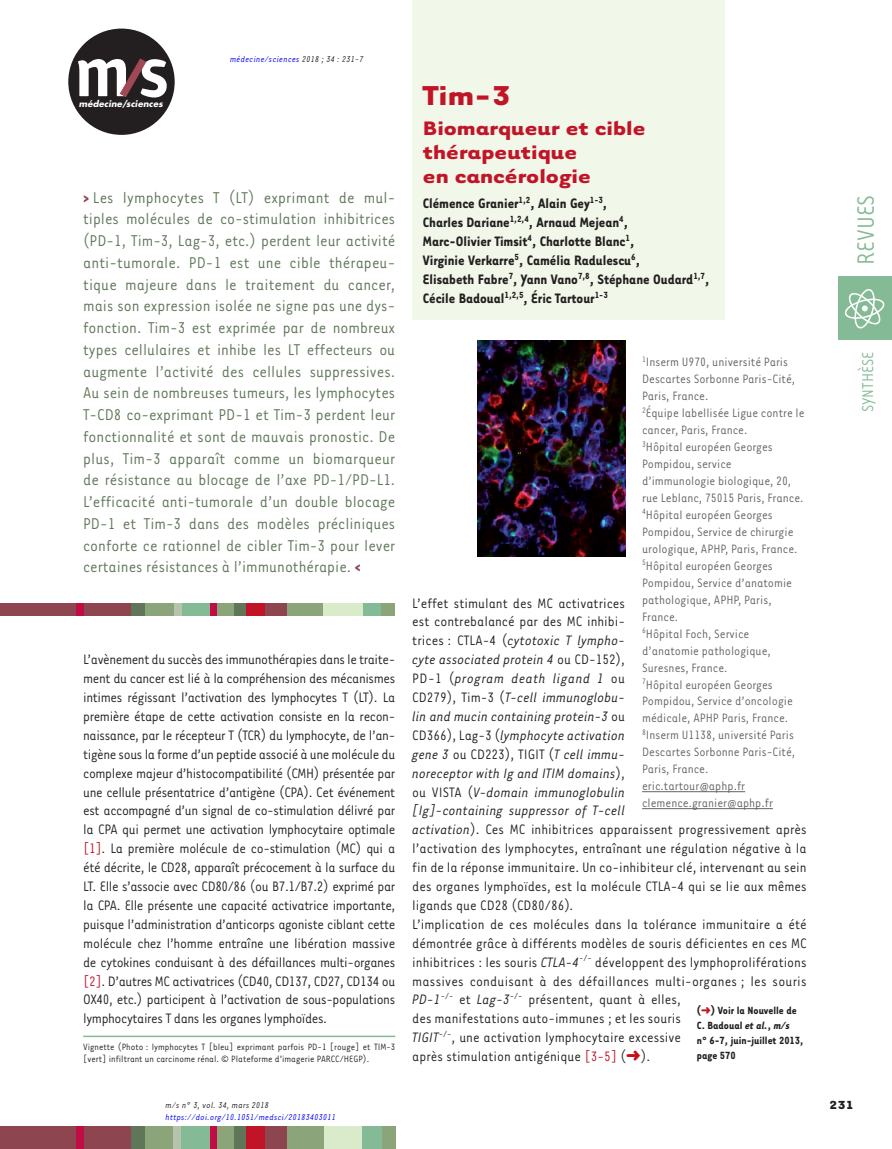
<style>
.page{position:relative;width:892px;height:1149px;background:#fff}
.page>*{position:absolute;margin:0;border:0;box-sizing:border-box;transform-origin:0 0}
.t1{font:700 31.5px "Tarzana Wide";color:#c11527}
.t2{font:27px "Tarzana Narrow";color:#84ba95}
.t3{font:700 22.5px/24px "Tarzana Wide";color:#c11527}
.t4{font:18px/21.8px "Tarzana Narrow";color:#5f7659;text-align:justify}
.t5{font:18px "Tarzana Narrow";color:#84ba95}
.t6{font:15.75px/18.9px "Tarzana Narrow";color:#231f20}
.t7{font:700 15.75px/18.9px "Tarzana Narrow";color:#231f20}
.t8{font:13.95px/17px "Tarzana Narrow";color:#636366}
.t9{font:700 13.5px "Tarzana Wide";color:#231f20}
.t10{font:700 12px/15px "Tarzana Narrow";color:#231f20}
.t11{font:10.5px/12.6px "Tarzana Narrow";color:#231f20}
.t12{font:italic 9.75px "Tarzana Narrow";letter-spacing:.025em;color:#00f}
.t13{font:italic 9.75px "Tarzana Narrow";letter-spacing:.025em;color:#231f20}
.t14{font:italic 700 8.55px "Futura";letter-spacing:.01em;color:#fff}
.s1{color:#231f20}
.s2{font-weight:700;color:#8d454f}
.s3{color:#c11527}
.s4{font-style:italic}
.s5{color:#c4121a}
</style>
<div class="page">
<div style="left:0;top:1126px;width:132px;height:23px;background:#8d454f"></div>
<div style="left:233px;top:1126px;width:13px;height:23px;background:#5f7659"></div>
<div style="left:76px;top:1126px;width:7px;height:23px;background:#c10d45"></div>
<div style="left:131px;top:1126px;width:22px;height:23px;background:#5f7659"></div>
<div style="left:145px;top:1126px;width:29px;height:23px;background:#8ba479"></div>
<div style="left:173px;top:1126px;width:9px;height:23px;background:#b6c4ad"></div>
<div style="left:181px;top:1126px;width:30px;height:23px;background:#84ba95"></div>
<div style="left:215px;top:1126px;width:19px;height:23px;background:#8ba479"></div>
<div style="left:211px;top:1126px;width:6px;height:23px;background:#c10d45"></div>
<div style="left:246px;top:1126px;width:27px;height:23px;background:#c11527"></div>
<div style="left:285px;top:1126px;width:39px;height:23px;background:#8ba479"></div>
<div style="left:265px;top:1126px;width:21px;height:23px;background:#8d454f"></div>
<div style="left:324px;top:1126px;width:38px;height:23px;background:#daebcb"></div>
<div style="left:362px;top:1126px;width:20px;height:23px;background:#84ba95"></div>
<div style="left:381px;top:1126px;width:14px;height:23px;background:#8ba479"></div>
<div style="left:838px;top:276px;width:53px;height:64px;background:#84ba95"></div>
<svg style="left:844px;top:289px;width:41px;height:39px"></svg>
<div style="left:68px;top:29px;width:107px;height:106px;background:#231f20;border-radius:50%"></div>
<svg style="left:78px;top:59px;width:89px;height:39px"></svg>
<div style="left:412px;top:0;width:312px;height:319px;background:#f1f7e9"></div>
<div style="left:0;top:603px;width:132px;height:13px;background:#8d454f"></div>
<div style="left:131px;top:603px;width:17px;height:13px;background:#5f7659"></div>
<div style="left:233px;top:603px;width:13px;height:13px;background:#5f7659"></div>
<div style="left:145px;top:603px;width:29px;height:13px;background:#8ba479"></div>
<div style="left:179px;top:603px;width:32px;height:13px;background:#84ba95"></div>
<div style="left:362px;top:603px;width:20px;height:13px;background:#84ba95"></div>
<div style="left:215px;top:603px;width:19px;height:13px;background:#8ba479"></div>
<div style="left:381px;top:603px;width:14px;height:13px;background:#8ba479"></div>
<div style="left:285px;top:603px;width:38px;height:13px;background:#8ba479"></div>
<div style="left:323px;top:603px;width:39px;height:13px;background:#daebcb"></div>
<div style="left:174px;top:603px;width:7px;height:13px;background:#b6c4ad"></div>
<div style="left:76px;top:603px;width:7px;height:13px;background:#c10d45"></div>
<div style="left:211px;top:603px;width:6px;height:13px;background:#c10d45"></div>
<div style="left:246px;top:603px;width:27px;height:13px;background:#c11527"></div>
<div style="left:265px;top:603px;width:21px;height:13px;background:#8d454f"></div>
<hr style="left:642px;top:791px;width:103px;height:1px;background:#636366">
<hr style="left:642px;top:808px;width:130px;height:1px;background:#636366">
<img style="left:477px;top:341px;width:148px;height:215px">
<hr style="left:83px;top:1035px;width:312px;height:2px;background:#84ba95">
<p class="t14" style="left:79px;top:100px;width:85px">médecine/sciences</p>
<p class="t12" style="left:230px;top:55px;width:135px">médecine/sciences <span class="s1">2018 ; 34 : 231-7</span></p>
<p class="t4" style="left:83px;top:188px;width:313px"><span class="s2">&gt;</span> Les lymphocytes T (LT) exprimant de mul&shy;tiples molécules de co-stimulation inhibitrices (PD-1, Tim-3, Lag-3, etc.) perdent leur activité anti-tumorale. PD-1 est une cible thérapeu&shy;tique majeure dans le traitement du cancer, mais son expression isolée ne signe pas une dys&shy;fonction. Tim-3 est exprimée par de nombreux types cellulaires et inhibe les LT effecteurs ou augmente l’activité des cellules suppressives.<br>Au sein de nombreuses tumeurs, les lymphocytes T-CD8 co-exprimant PD-1 et Tim-3 perdent leur fonctionnalité et sont de mauvais pronostic. De plus, Tim-3 apparaît comme un biomarqueur de résistance au blocage de l’axe PD-1/PD-L1.<br>L’efficacité anti-tumorale d’un double blocage PD-1 et Tim-3 dans des modèles précliniques conforte ce rationnel de cibler Tim-3 pour lever certaines résistances à l’immunothérapie. <span class="s2">&lt;</span></p>
<p class="t6" style="left:83px;top:651px;width:313px;text-align:justify">L’avènement du succès des immunothérapies dans le traite&shy;ment du cancer est lié à la compréhension des mécanismes intimes régissant l’activation des lymphocytes T (LT). La première étape de cette activation consiste en la recon&shy;naissance, par le récepteur T (TCR) du lymphocyte, de l’an&shy;tigène sous la forme d’un peptide associé à une molécule du complexe majeur d’histocompatibilité (CMH) présentée par une cellule présentatrice d’antigène (CPA). Cet événement est accompagné d’un signal de co-stimulation délivré par la CPA qui permet une activation lymphocytaire optimale <span class="s3">[1]</span>. La première molécule de co-stimulation (MC) qui a été décrite, le CD28, apparaît précocement à la surface du LT. Elle s’associe avec CD80/86 (ou B7.1/B7.2) exprimé par la CPA. Elle présente une capacité activatrice importante, puisque l’administration d’anticorps agoniste ciblant cette molécule chez l’homme entraîne une libération massive de cytokines conduisant à des défaillances multi-organes <span class="s3">[2]</span>. D’autres MC activatrices (CD40, CD137, CD27, CD134 ou OX40, etc.) participent à l’activation de sous-populations lymphocytaires T dans les organes lymphoïdes.</p>
<p class="t11" style="left:83px;top:1041px;width:313px">Vignette (Photo : lymphocytes T [bleu] exprimant parfois PD-1 [rouge] et TIM-3 [vert] infiltrant un carcinome rénal. © Plateforme d’imagerie PARCC/HEGP).</p>
<p class="t13" style="left:165px;top:1102px;width:105px">m/s n° 3, vol. 34, mars 2018</p>
<p class="t12" style="left:165px;top:1114px;width:172px">https://doi.org/10.1051/medsci/20183403011</p>
<h1 class="t1" style="left:423px;top:85px;width:89px">Tim-3</h1>
<h3 class="t3" style="left:423px;top:119px;width:224px">Biomarqueur et cible thérapeutique<br>en cancérologie</h3>
<p class="t7" style="left:423px;top:196px;width:288px">Clémence Granier<sup>1,2</sup>, Alain Gey<sup>1-3</sup>,<br>Charles Dariane<sup>1,2,4</sup>, Arnaud Mejean<sup>4</sup>,<br>Marc-Olivier Timsit<sup>4</sup>, Charlotte Blanc<sup>1</sup>,<br>Virginie Verkarre<sup>5</sup>, Camélia Radulescu<sup>6</sup>,<br>Elisabeth Fabre<sup>7</sup>, Yann Vano<sup>7,8</sup>, Stéphane Oudard<sup>1,7</sup>, Cécile Badoual<sup>1,2,5</sup>, Éric Tartour<sup>1-3</sup></p>
<p class="t8" style="left:642px;top:355px;width:164px"><sup>1</sup>Inserm U970, université Paris<br>Descartes Sorbonne Paris-Cité,<br>Paris, France.<br><sup>2</sup>Équipe labellisée Ligue contre le cancer, Paris, France.<br><sup>3</sup>Hôpital européen Georges<br>Pompidou, service d’immunologie biologique, 20, rue Leblanc, 75015 Paris, France.<br><sup>4</sup>Hôpital européen Georges<br>Pompidou, Service de chirurgie urologique, APHP, Paris, France.<br><sup>5</sup>Hôpital européen Georges<br>Pompidou, Service d’anatomie pathologique, APHP, Paris,<br>France.<br><sup>6</sup>Hôpital Foch, Service d’anatomie pathologique,<br>Suresnes, France.<br><sup>7</sup>Hôpital européen Georges<br>Pompidou, Service d’oncologie médicale, APHP Paris, France.<br><sup>8</sup>Inserm U1138, université Paris<br>Descartes Sorbonne Paris-Cité,<br>Paris, France. eric.tartour@aphp.fr clemence.granier@aphp.fr</p>
<p class="t6" style="left:412px;top:595px;width:396px">L’effet stimulant des MC activatrices<br>est contrebalancé par des MC inhibi-<br>trices : CTLA-4 (<span class="s4">cytotoxic T lympho-<br>cyte associated protein 4</span> ou CD-152),<br>PD-1 (<span class="s4">program death ligand 1</span> ou<br>CD279), Tim-3 (<span class="s4">T-cell immunoglobu-<br>lin and mucin containing protein-3</span> ou<br>CD366), Lag-3 (<span class="s4">lymphocyte activation<br>gene 3</span> ou CD223), TIGIT (<span class="s4">T cell immu-<br>noreceptor with Ig and ITIM domains</span>),<br>ou VISTA (<span class="s4">V-domain immunoglobulin<br>[Ig]-containing suppressor of T-cell<br>activation</span>). Ces MC inhibitrices apparaissent progressivement après l’activation des lymphocytes, entraînant une régulation négative à la fin de la réponse immunitaire. Un co-inhibiteur clé, intervenant au sein des organes lymphoïdes, est la molécule CTLA-4 qui se lie aux mêmes ligands que CD28 (CD80/86)<span class="s4">.<br></span>L’implication de ces molécules dans la tolérance immunitaire a été démontrée grâce à différents modèles de souris déficientes en ces MC inhibitrices : les souris <span class="s4">CTLA-4</span><sup>-/-</sup> développent des lymphoproliférations massives conduisant à des défaillances multi-organes ; les souris <span class="s4">PD-1</span><sup>-/-</sup> et <span class="s4">Lag-3</span><sup>-/-</sup> présentent, quant à elles,<br>des manifestations auto-immunes ; et les souris<br><span class="s4">TIGIT</span><sup>-/-</sup>, une activation lymphocytaire excessive<br>après stimulation antigénique <span class="s3">[3-5]</span> (<span class="s5">➜</span>).</p>
<p class="t10" style="left:696px;top:1004px;width:108px">(<span class="s5">➜</span>) Voir la Nouvelle de<br>C. Badoual <span class="s4">et al.</span>, <span class="s4">m/s<br></span>n° 6-7, juin-juillet 2013, page 570</p>
<h2 class="t2" style="left:856px;top:265px;width:71px;rotate:-90deg">REVUES</h2>
<p class="t5" style="left:861px;top:412px;width:62px;rotate:-90deg">SYNTHÈSE</p>
<p class="t9" style="left:828px;top:1100px;width:26px">231</p>
</div>
